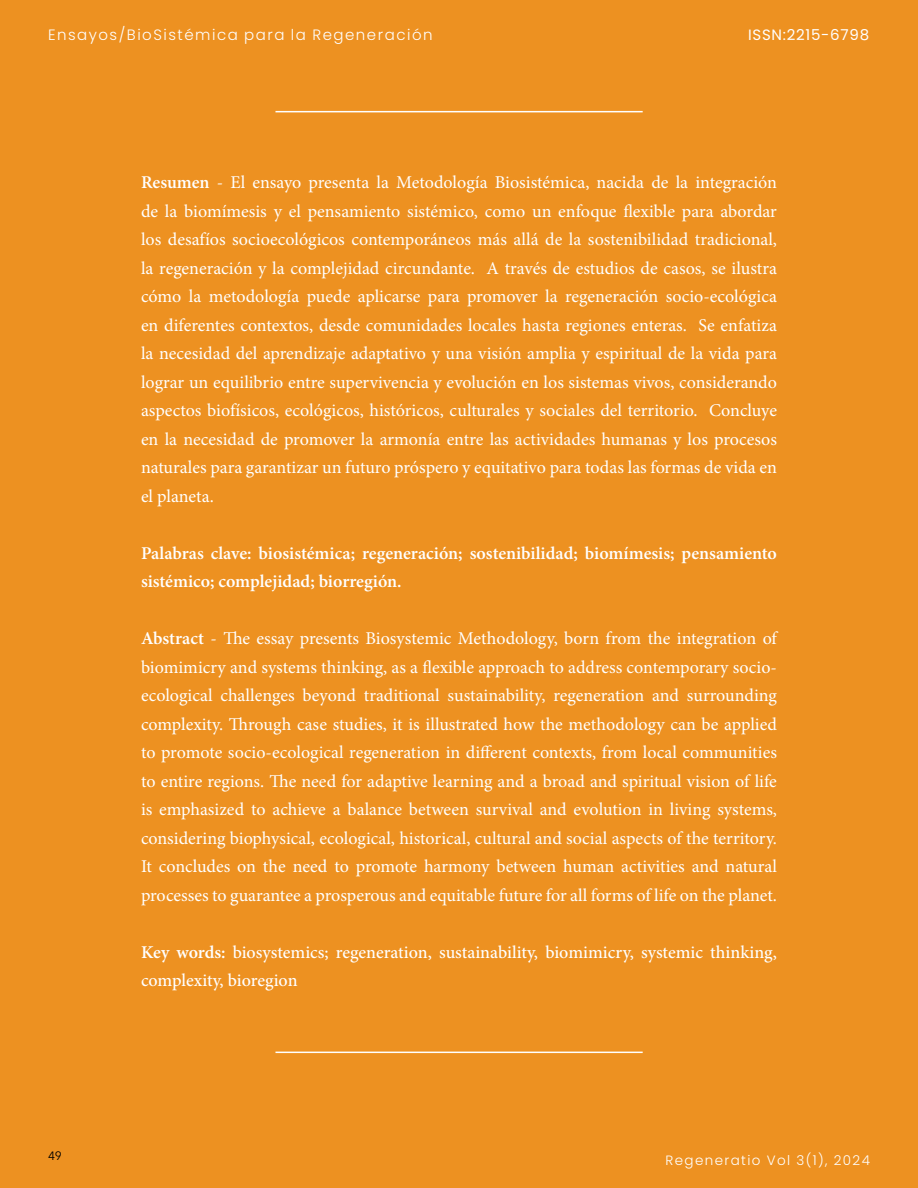
<style>
.page{position:relative;width:918px;height:1188px;background:#ed9121}
.page>*{position:absolute;margin:0;border:0;box-sizing:border-box;transform-origin:0 0}
.t1{font:18px/28.5px "Minion Pro";letter-spacing:-.005em;color:#fff;text-align:justify}
.t2{font:600 18px/28.5px "Minion Pro";color:#fff}
.t3{font:500 18px/28.5px "Minion Pro";color:#fff}
.t4{font:300 15px "Poppins";letter-spacing:.1em;color:#fff}
.t5{font:15px "Poppins";letter-spacing:.05em;color:#fff}
.t6{font:300 13.5px "Poppins";letter-spacing:.1em;color:#fff}
.t7{font:12px "Avenir Next LT Pro";color:#000}
.s1{font-weight:600}
</style>
<div class="page">
<hr style="left:275px;top:111px;width:368px;height:1px;background:#fff">
<hr style="left:275px;top:1052px;width:368px;height:1px;background:#fff">
<p class="t4" style="left:48px;top:26px;width:386px">Ensayos/BioSistémica para la Regeneración</p>
<p class="t5" style="left:748px;top:26px;width:123px">ISSN:2215-6798</p>
<p class="t7" style="left:48px;top:1148px;width:15px">49</p>
<p class="t1" style="left:141px;top:168px;width:638px"><span class="s1">Resumen</span> - El ensayo presenta la Metodología Biosistémica, nacida de la integración de la biomímesis y el pensamiento sistémico, como un enfoque flexible para abordar los desafíos socioecológicos contemporáneos más allá de la sostenibilidad tradicional, la regeneración y la complejidad circundante. A través de estudios de casos, se ilustra cómo la metodología puede aplicarse para promover la regeneración socio-ecológica en diferentes contextos, desde comunidades locales hasta regiones enteras. Se enfatiza la necesidad del aprendizaje adaptativo y una visión amplia y espiritual de la vida para lograr un equilibrio entre supervivencia y evolución en los sistemas vivos, considerando aspectos biofísicos, ecológicos, históricos, culturales y sociales del territorio. Concluye en la necesidad de promover la armonía entre las actividades humanas y los procesos naturales para garantizar un futuro próspero y equitativo para todas las formas de vida en el planeta.</p>
<p class="t2" style="left:141px;top:539px;width:637px">Palabras clave: biosistémica; regeneración; sostenibilidad; biomímesis; pensamiento sistémico; complejidad; biorregión.</p>
<p class="t1" style="left:141px;top:624px;width:638px"><span class="s1">Abstract</span> - The essay presents Biosystemic Methodology, born from the integration of biomimicry and systems thinking, as a flexible approach to address contemporary socio&shy;ecological challenges beyond traditional sustainability, regeneration and surrounding complexity. Through case studies, it is illustrated how the methodology can be applied to promote socio-ecological regeneration in different contexts, from local communities to entire regions. The need for adaptive learning and a broad and spiritual vision of life is emphasized to achieve a balance between survival and evolution in living systems, considering biophysical, ecological, historical, cultural and social aspects of the territory.<br>It concludes on the need to promote harmony between human activities and natural processes to guarantee a prosperous and equitable future for all forms of life on the planet.</p>
<p class="t3" style="left:141px;top:938px;width:637px"><span class="s1">Key words:</span> biosystemics; regeneration, sustainability, biomimicry, systemic thinking, complexity, bioregion</p>
<p class="t6" style="left:666px;top:1152px;width:206px">Regeneratio Vol 3(1), 2024</p>
</div>
